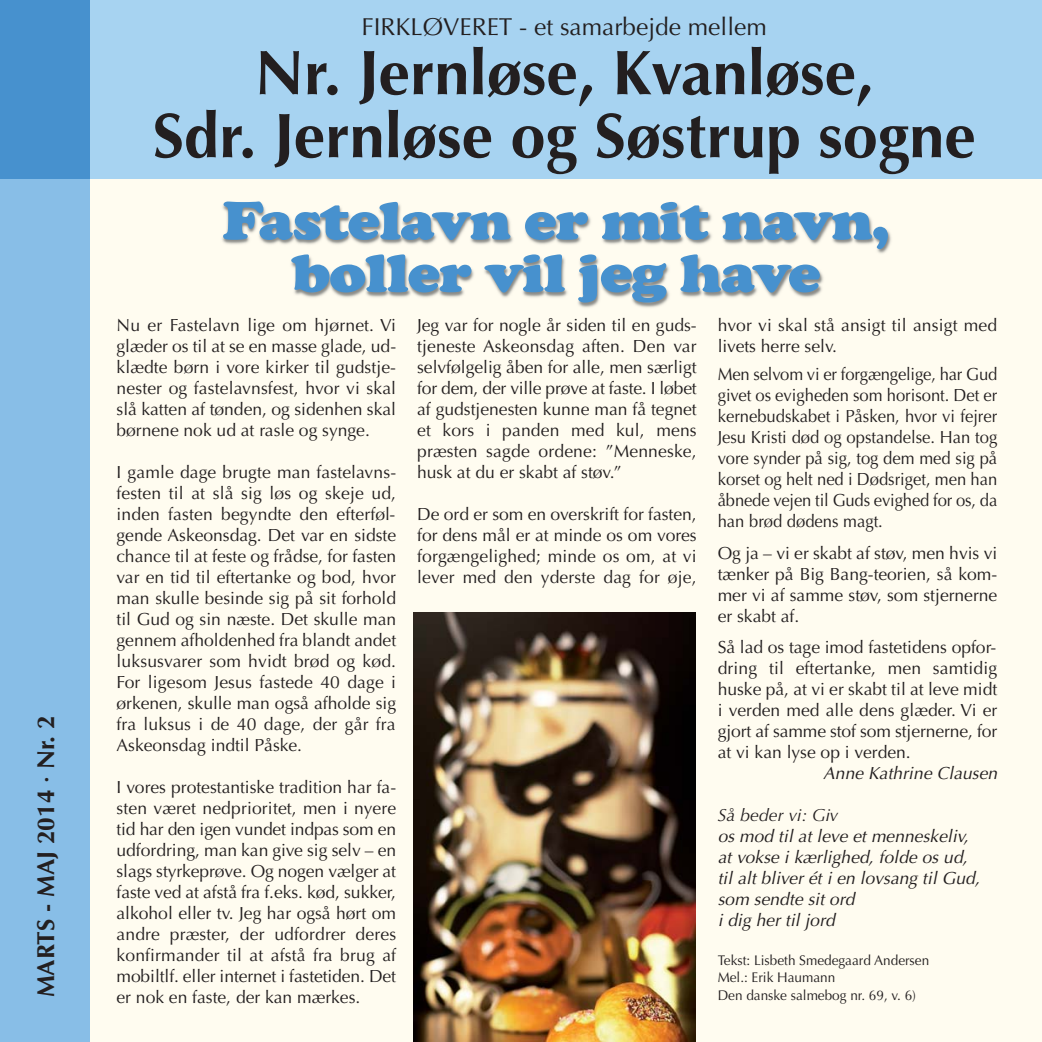
<style>
.page{position:relative;width:1042px;height:1042px;background:#fff}
.page>*{position:absolute;margin:0;border:0;box-sizing:border-box;transform-origin:0 0}
.t1{font:700 63px/63px "Optima";color:#231f20;text-align:center}
.t2{font:900 56px/52.5px "Cooper";letter-spacing:-.02em;color:#4791ce;text-align:center;scale:1.1 1}
.t3{font:24.5px "Optima";color:#231f20}
.t4{font:700 24.5px "Optima";color:#231f20}
.t5{font:17.5px/21px "Optima";color:#231f20;text-align:justify}
.t6{font:17.5px/21px "Optima";color:#231f20;text-align:justify;scale:.95 1}
.t7{font:italic 17.5px/21px "Optima";color:#231f20}
.t8{font:italic 17.5px "Optima";color:#231f20}
.t9{font:14px/17.5px "Optima";color:#231f20}
</style>
<div class="page">
<div style="left:76px;top:165px;width:966px;height:877px;background:#fffcf0"></div>
<img style="left:222px;top:202px;width:669px;height:106px">
<div style="left:0;top:0;width:89px;height:1042px;background:#88bee7"></div>
<div style="left:0;top:0;width:1042px;height:179px;background:#a7d3f1"></div>
<div style="left:0;top:0;width:89px;height:179px;background:#4791ce"></div>
<img style="left:414px;top:612px;width:281px;height:430px">
<h3 class="t4" style="left:36px;top:997px;width:283px;rotate:-90deg">MARTS - MAJ 2014 · Nr. 2</h3>
<h3 class="t3" style="left:361px;top:16px;width:407px">FIRKLØVERET - et samarbejde mellem</h3>
<h1 class="t1" style="left:153px;top:47px;width:824px">Nr. Jernløse, Kvanløse,<br>Sdr. Jernløse og Søstrup sogne</h1>
<h2 class="t2" style="left:222px;top:198px;width:608px">Fastelavn er mit navn, boller vil jeg have</h2>
<p class="t5" style="left:117px;top:316px;width:281px">Nu er Fastelavn lige om hjørnet. Vi glæder os til at se en masse glade, ud&shy;klædte børn i vore kirker til gudstje - nester og fastelavnsfest, hvor vi skal slå katten af tønden, og sidenhen skal børnene nok ud at rasle og synge.</p>
<p class="t5" style="left:117px;top:463px;width:281px">I gamle dage brugte man fastelavns&shy;festen til at slå sig løs og skeje ud, inden fasten begyndte den efterføl&shy;gende Askeonsdag. Det var en sidste chance til at feste og frådse, for fasten var en tid til eftertanke og bod, hvor man skulle besinde sig på sit forhold til Gud og sin næste. Det skulle man gennem afholdenhed fra blandt andet luksusvarer som hvidt brød og kød.<br>For ligesom Jesus fastede 40 dage i ørkenen, skulle man også afholde sig fra luksus i de 40 dage, der går fra Askeonsdag indtil Påske.</p>
<p class="t5" style="left:117px;top:778px;width:281px">I vores protestantiske tradition har fa - sten været nedprioritet, men i nyere tid har den igen vundet indpas som en udfordring, man kan give sig selv – en slags styrkeprøve. Og nogen vælger at faste ved at afstå fra f.eks. kød, sukker, alkohol eller tv. Jeg har også hørt om andre præster, der udfordrer deres konfirmander til at afstå fra brug af mobiltlf. eller internet i fastetiden. Det er nok en faste, der kan mærkes.</p>
<p class="t5" style="left:417px;top:316px;width:281px">Jeg var for nogle år siden til en guds - tjeneste Askeonsdag aften. Den var selvfølgelig åben for alle, men særligt for dem, der ville prøve at faste. I løbet af gudstjenesten kunne man få tegnet et kors i panden med kul, mens præsten sagde ordene: ”Menneske, husk at du er skabt af støv.”</p>
<p class="t5" style="left:417px;top:505px;width:281px">De ord er som en overskrift for fasten, for dens mål er at minde os om vores forgængelighed; minde os om, at vi lever med den yderste dag for øje,</p>
<p class="t5" style="left:718px;top:316px;width:281px">hvor vi skal stå ansigt til ansigt med livets herre selv.</p>
<p class="t6" style="left:718px;top:365px;width:296px">Men selvom vi er forgængelige, har Gud givet os evigheden som horisont. Det er kernebudskabet i Påsken, hvor vi fejrer Jesu Kristi død og opstan del se. Han tog vore synder på sig, tog dem med sig på korset og helt ned i Dødsriget, men han åbnede vejen til Guds evighed for os, da han brød dødens magt.</p>
<p class="t5" style="left:718px;top:544px;width:281px">Og ja – vi er skabt af støv, men hvis vi tænker på Big Bang-teorien, så kom&shy;mer vi af samme støv, som stjernerne er skabt af.</p>
<p class="t5" style="left:718px;top:638px;width:281px">Så lad os tage imod fastetidens opfor&shy;dring til eftertanke, men samtidig huske på, at vi er skabt til at leve midt i verden med alle dens glæder. Vi er gjort af samme stof som stjernerne, for at vi kan lyse op i verden.</p>
<p class="t7" style="left:823px;top:764px;width:179px">Anne Kathrine Clausen</p>
<p class="t8" style="left:718px;top:808px;width:122px">Så beder vi: Giv</p>
<p class="t7" style="left:718px;top:827px;width:267px">os mod til at leve et menneskeliv, at vokse i kærlighed, folde os ud, til alt bliver ét i en lovsang til Gud, som sendte sit ord<br>i dig her til jord</p>
<p class="t9" style="left:718px;top:952px;width:213px">Tekst: Lisbeth Smedegaard Andersen<br>Mel.: Erik Haumann<br>Den danske salmebog nr. 69, v. 6)</p>
</div>
